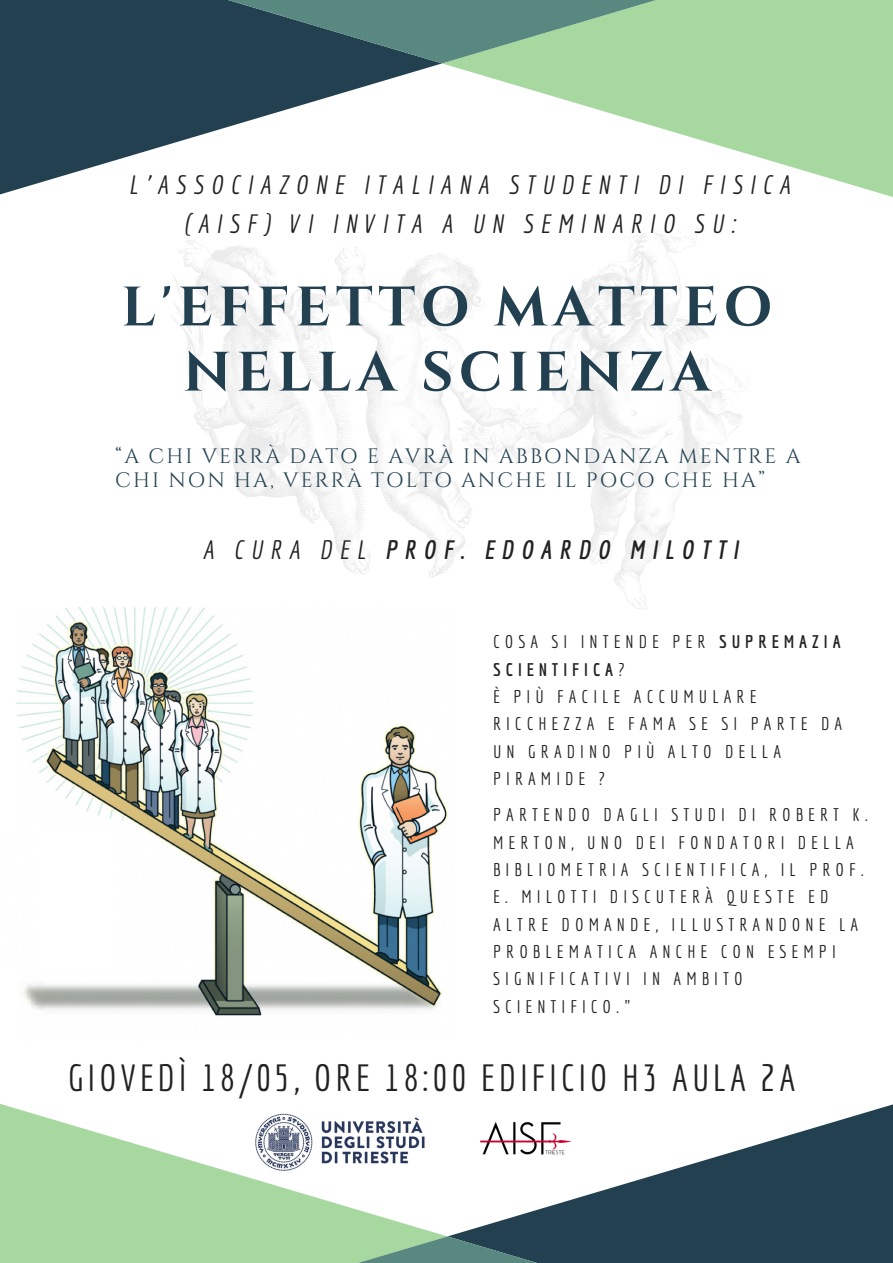
<style>
.page{position:relative;width:893px;height:1263px;background:#fff}
.page>*{position:absolute;margin:0;border:0;box-sizing:border-box;transform-origin:0 0}
.t1{font:700 55.43px/65.2px "Cinzel";letter-spacing:.1em;color:#224050;text-align:center}
.t2{font:36.97px "Economica";letter-spacing:.1em;color:#222}
.t3{font:italic 25.95px/39.4px "Economica";letter-spacing:.28em;color:#222;text-align:center}
.t4{font:italic 700 25.95px "Economica";letter-spacing:.28em;color:#222}
.t5{font:20.77px/24.2px "Cinzel";letter-spacing:.1em;color:#224050}
.t6{font:17.85px/27.4px "Economica";letter-spacing:.28em;color:#222}
.t7{font:700 17.85px/27.4px "Economica";letter-spacing:.28em;color:#222}
.s1{font-weight:400}
</style>
<div class="page">
<svg style="left:449px;top:1104px;width:444px;height:159px;fill:#224050"></svg>
<svg style="left:0;top:1104px;width:446px;height:159px;fill:#a6d8a0"></svg>
<svg style="left:232px;top:1236px;width:430px;height:27px;background:#628b7a"></svg>
<svg style="left:171px;top:229px;width:578px;height:381px"></svg>
<svg style="left:0;top:0;width:442px;height:195px;fill:#224050"></svg>
<svg style="left:442px;top:0;width:451px;height:197px;fill:#a6d8a0"></svg>
<svg style="left:228px;top:0;width:428px;height:63px;background:#5e8a7c"></svg>
<img style="left:16px;top:595px;width:464px;height:421px">
<img style="left:480px;top:1104px;width:90px;height:82px">
<img style="left:251px;top:1111px;width:181px;height:63px">
<p class="t3" style="left:129px;top:164px;width:663px">L’ASSOCIAZONE ITALIANA STUDENTI DI FISICA (AISF) VI INVITA A UN SEMINARIO SU:</p>
<p class="t1" style="left:121px;top:276px;width:652px">L'EFFETTO MATTEO<br>NELLA SCIENZA</p>
<p class="t5" style="left:115px;top:445px;width:687px">“A CHI VERRÀ DATO E AVRÀ IN ABBONDANZA MENTRE A<br>CHI NON HA, VERRÀ TOLTO ANCHE IL POCO CHE HA”</p>
<p class="t4" style="left:203px;top:534px;width:537px"><span class="s1">A CURA DEL</span> PROF. EDOARDO MILOTTI</p>
<p class="t7" style="left:493px;top:628px;width:349px"><span class="s1">COSA SI INTENDE PER</span> SUPREMAZIA<br>SCIENTIFICA<span class="s1">?</span></p>
<p class="t6" style="left:493px;top:682px;width:351px">È PIÙ FACILE ACCUMULARE<br>RICCHEZZA E FAMA SE SI PARTE DA<br>UN GRADINO PIÙ ALTO DELLA<br>PIRAMIDE ?</p>
<p class="t6" style="left:493px;top:801px;width:376px">PARTENDO DAGLI STUDI DI ROBERT K.<br>MERTON, UNO DEI FONDATORI DELLA<br>BIBLIOMETRIA SCIENTIFICA, IL PROF.<br>E. MILOTTI DISCUTERÀ QUESTE ED<br>ALTRE DOMANDE, ILLUSTRANDONE LA<br>PROBLEMATICA ANCHE CON ESEMPI<br>SIGNIFICATIVI IN AMBITO<br>SCIENTIFICO."</p>
<p class="t2" style="left:67px;top:1056px;width:729px">GIOVEDÌ 18/05, ORE 18:00 EDIFICIO H3 AULA 2A</p>
</div>
